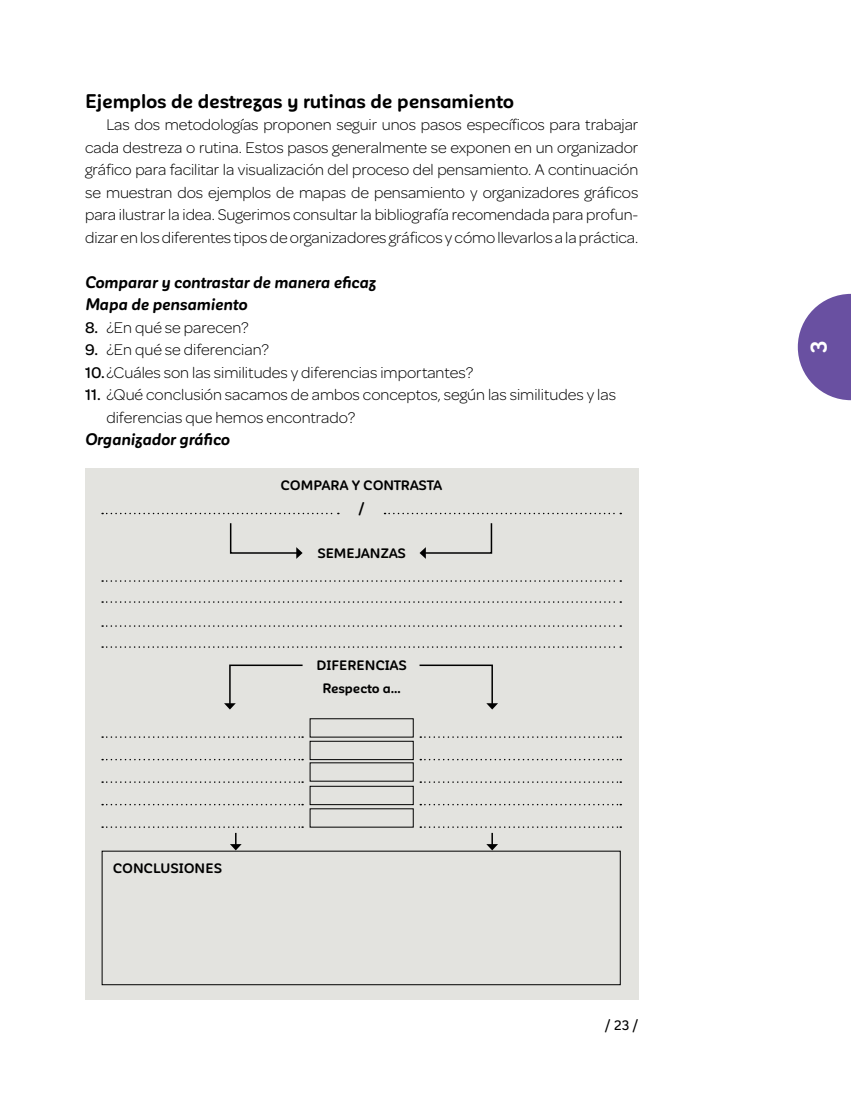
<style>
.page{position:relative;width:851px;height:1106px;background:#fff}
.page>*{position:absolute;margin:0;border:0;box-sizing:border-box;transform-origin:0 0}
.t1{font:700 22.5px "Corporative Sans Rd Alt";color:#fff}
.t2{font:700 19.5px "Corporative Sans Rd Alt";letter-spacing:-.01em;color:#000}
.t3{font:300 16.5px/22.5px "Omnes";color:#000}
.t4{font:italic 700 16.5px/22.5px "Corporative Sans Rd Alt";letter-spacing:-.01em;color:#000}
.t5{font:700 13.5px/22.5px "Corporative Sans Rd Alt";color:#000;text-align:center}
.t6{font:500 13.5px "Corporative Sans Rd Alt";color:#000}
.s1{font-weight:500}
</style>
<div class="page">
<div style="left:85px;top:468px;width:553px;height:531px;background:#e3e3df"></div>
<svg style="left:102px;top:513px;width:237px;height:1px"></svg>
<svg style="left:384px;top:513px;width:237px;height:1px"></svg>
<svg style="left:420px;top:736px;width:201px;height:2px"></svg>
<svg style="left:102px;top:736px;width:201px;height:2px"></svg>
<svg style="left:420px;top:759px;width:201px;height:1px"></svg>
<svg style="left:102px;top:759px;width:201px;height:1px"></svg>
<svg style="left:420px;top:781px;width:201px;height:2px"></svg>
<svg style="left:102px;top:781px;width:201px;height:2px"></svg>
<svg style="left:420px;top:804px;width:201px;height:1px"></svg>
<svg style="left:102px;top:804px;width:201px;height:1px"></svg>
<svg style="left:102px;top:580px;width:519px;height:2px"></svg>
<svg style="left:102px;top:601px;width:519px;height:2px"></svg>
<svg style="left:102px;top:625px;width:519px;height:2px"></svg>
<svg style="left:102px;top:646px;width:519px;height:2px"></svg>
<div style="left:309px;top:718px;width:104px;height:19px;border:1px solid #000"></div>
<div style="left:309px;top:741px;width:104px;height:19px;border:1px solid #000"></div>
<div style="left:309px;top:786px;width:104px;height:19px;border:1px solid #000"></div>
<div style="left:102px;top:850px;width:518px;height:135px;border:1px solid #000"></div>
<svg style="left:419px;top:523px;width:74px;height:36px"></svg>
<svg style="left:229px;top:523px;width:73px;height:36px"></svg>
<svg style="left:419px;top:664px;width:79px;height:45px"></svg>
<svg style="left:224px;top:664px;width:79px;height:45px"></svg>
<svg style="left:420px;top:826px;width:201px;height:24px"></svg>
<svg style="left:102px;top:826px;width:201px;height:24px"></svg>
<svg style="left:797px;top:294px;width:53px;height:106px"></svg>
<p class="t2" style="left:85px;top:90px;width:430px">Ejemplos de destrezas y rutinas de pensamiento</p>
<p class="t3" style="left:85px;top:113px;width:554px;text-align:justify;text-indent:21px">Las dos metodologías proponen seguir unos pasos específicos para trabajar cada destreza o rutina. Estos pasos generalmente se exponen en un organizador gráfico para facilitar la visualización del proceso del pensamiento. A continuación se muestran dos ejemplos de mapas de pensamiento y organizadores gráficos para ilustrar la idea. Sugerimos consultar la bibliografía recomendada para profun&shy;dizar en los diferentes tipos de organizadores gráficos y cómo llevarlos a la práctica.</p>
<p class="t4" style="left:85px;top:271px;width:292px">Comparar y contrastar de manera eficaz<br>Mapa de pensamiento</p>
<p class="t3" style="left:85px;top:316px;width:165px"><span class="s1">8.</span> ¿En qué se parecen?</p>
<p class="t3" style="left:85px;top:338px;width:389px"><span class="s1">9.</span> ¿En qué se diferencian?<br><span class="s1">10.</span>¿Cuáles son las similitudes y diferencias importantes?</p>
<p class="t3" style="left:106px;top:383px;width:511px;text-indent:-21px"><span class="s1">11.</span> ¿Qué conclusión sacamos de ambos conceptos, según las similitudes y las diferencias que hemos encontrado?</p>
<p class="t4" style="left:85px;top:428px;width:146px">Organizador gráfico</p>
<p class="t5" style="left:281px;top:474px;width:163px">COMPARA Y CONTRASTA /</p>
<p class="t5" style="left:317px;top:542px;width:90px">SEMEJANZAS</p>
<p class="t5" style="left:113px;top:857px;width:110px">CONCLUSIONES</p>
<p class="t5" style="left:316px;top:654px;width:92px">DIFERENCIAS<br>Respecto a…</p>
<p class="t6" style="left:604px;top:1018px;width:35px">/ 23 /</p>
<h1 class="t1" style="left:806px;top:354px;width:15px;rotate:-90deg">3</h1>
</div>
